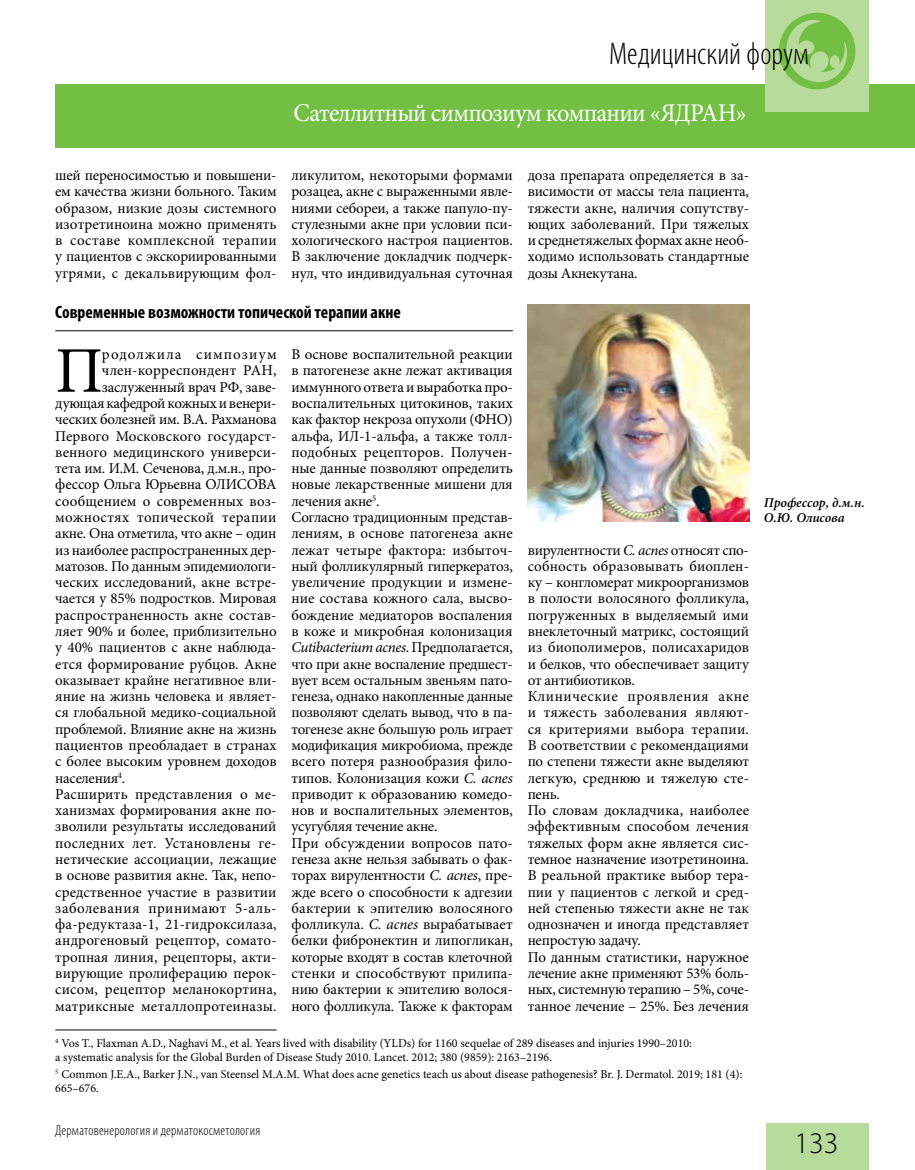
<style>
.page{position:relative;width:915px;height:1170px;background:#fff}
.page>*{position:absolute;margin:0;border:0;box-sizing:border-box;transform-origin:0 0}
.t1{font:65.1px "Minion Pro";color:#000}
.t2{font:300 condensed 31.5px "Myriad Pro";color:#000}
.t3{font:300 30px "Myriad Pro";color:#000}
.t4{font:25.5px "Minion Pro";letter-spacing:-.03em;color:#fff;scale:.96 1}
.t5{font:700 condensed 18px "Myriad Pro";color:#000}
.t6{font:15px/16.2px "Minion Pro";letter-spacing:-.005em;color:#000;text-align:justify}
.t7{font:15px "Minion Pro";letter-spacing:.015em;color:#000}
.t8{font:15px "Minion Pro";letter-spacing:.02em;color:#000}
.t9{font:15px "Minion Pro";letter-spacing:-.025em;color:#000}
.t10{font:15px "Minion Pro";letter-spacing:.025em;color:#000}
.t11{font:15px "Minion Pro";letter-spacing:.075em;color:#000}
.t12{font:300 condensed 14.25px "Myriad Pro";letter-spacing:.015em;color:#000}
.t13{font:italic 600 13.5px/15px "Minion Pro";color:#000}
.t14{font:12px/13.5px "Minion Pro";color:#000}
.s1{font-style:italic}
</style>
<div class="page">
<div style="left:55px;top:84px;width:859px;height:63px;background:#72bf44"></div>
<div style="left:765px;top:1123px;width:102px;height:46px;background:#b7db9b"></div>
<div style="left:764px;top:0;width:103px;height:111px;background:#b7db9b"></div>
<div style="left:778px;top:13px;width:77px;height:76px;background:#72bf44;border-radius:50%"></div>
<svg style="left:784px;top:20px;width:63px;height:63px"></svg>
<img style="left:527px;top:304px;width:221px;height:218px">
<hr style="left:55px;top:330px;width:457px;height:1px;background:#000">
<hr style="left:55px;top:1029px;width:221px;height:1px;background:#000">
<h2 class="t2" style="left:608px;top:35px;width:201px">Медицинский форум</h2>
<h3 class="t4" style="left:293px;top:95px;width:473px">Сателлитный симпозиум компании «ЯДРАН»</h3>
<p class="t6" style="left:55px;top:167px;width:223px">шей переносимостью и повышени&shy;ем качества жизни больного. Таким образом, низкие дозы системного изотретиноина можно применять в составе комплексной терапии у пациентов с экскориированными угрями, с декальвирующим фол-</p>
<p class="t6" style="left:291px;top:167px;width:223px">ликулитом, некоторыми формами розацеа, акне с выраженными явле&shy;ниями себореи, а также папуло-пу&shy;стулезными акне при условии пси&shy;хологического настроя пациентов.<br>В заключение докладчик подчерк&shy;нул, что индивидуальная суточная</p>
<p class="t6" style="left:527px;top:167px;width:223px">доза препарата определяется в за&shy;висимости от массы тела пациента, тяжести акне, наличия сопутству&shy;ющих заболеваний. При тяжелых и среднетяжелых формах акне необ&shy;ходимо использовать стандартные дозы Акнекутана.</p>
<p class="t5" style="left:55px;top:300px;width:347px">Современные возможности топической терапии акне</p>
<h1 class="t1" style="left:55px;top:327px;width:49px">П</h1>
<p class="t11" style="left:102px;top:344px;width:176px">родолжила симпозиум</p>
<p class="t6" style="left:291px;top:346px;width:223px;text-align:left">В основе воспалительной реакции в патогенезе акне лежат активация иммунного ответа и выработка про&shy;воспалительных цитокинов, таких как фактор некроза опухоли (ФНО) альфа, ИЛ-1-альфа, а также тoлл&shy;подобных рецепторов. Получен&shy;ные данные позволяют определить новые лекарственные мишени для лечения акне<sup>5</sup>.<br>Согласно традиционным представ&shy;лениям, в основе патогенеза акне лежат четыре фактора: избыточ&shy;ный фолликулярный гиперкератоз, увеличение продукции и измене&shy;ние состава кожного сала, высво&shy;бождение медиаторов воспаления в коже и микробная колонизация<br><span class="s1">Cutibacterium acnes</span>. Предполагается, что при акне воспаление предшест&shy;вует всем остальным звеньям пато&shy;генеза, однако накопленные данные позволяют сделать вывод, что в па&shy;тогенезе акне большую роль играет модификация микробиома, прежде всего потеря разнообразия фило&shy;типов. Колонизация кожи <span class="s1">C. acnes </span>приводит к образованию комедо&shy;нов и воспалительных элементов, усугубляя течение акне.<br>При обсуждении вопросов пато&shy;генеза акне нельзя забывать о фак&shy;торах вирулентности <span class="s1">C. acnes</span>, пре&shy;жде всего о способности к адгезии бактерии к эпителию волосяного фолликула. <span class="s1">C. acnes</span> вырабатывает белки фибронектин и липогликан, которые входят в состав клеточной стенки и способствуют прилипа&shy;нию бактерии к эпителию волося&shy;ного фолликула. Также к факторам</p>
<p class="t6" style="left:102px;top:362px;width:176px">член-корреспондент РАН,</p>
<p class="t6" style="left:102px;top:379px;width:176px">заслуженный врач РФ, заве-</p>
<p class="t9" style="left:55px;top:393px;width:223px">дующая кафедрой кожных и венери-</p>
<p class="t6" style="left:55px;top:411px;width:223px">ческих болезней им. В.А. Рахманова</p>
<p class="t6" style="left:55px;top:427px;width:223px">Первого Московского государст-</p>
<p class="t6" style="left:55px;top:444px;width:223px">венного медицинского универси-</p>
<p class="t6" style="left:55px;top:460px;width:223px">тета им. И.М. Сеченова, д.м.н., про-</p>
<p class="t6" style="left:55px;top:476px;width:223px">фессор Ольга Юрьевна ОЛИСОВА</p>
<p class="t6" style="left:55px;top:493px;width:223px">сообщением о современных воз-</p>
<p class="t8" style="left:55px;top:507px;width:223px">можностях топической терапии</p>
<p class="t6" style="left:55px;top:525px;width:223px">акне. Она отметила, что акне – один</p>
<p class="t6" style="left:55px;top:541px;width:223px">из наиболее распространенных дер-</p>
<p class="t6" style="left:55px;top:558px;width:223px">матозов. По данным эпидемиологи-</p>
<p class="t6" style="left:55px;top:574px;width:223px">ческих исследований, акне встре-</p>
<p class="t6" style="left:55px;top:590px;width:223px">чается у 85% подростков. Мировая</p>
<p class="t6" style="left:55px;top:607px;width:223px">распространенность акне состав-</p>
<p class="t6" style="left:55px;top:623px;width:223px">ляет 90% и более, приблизительно</p>
<p class="t6" style="left:55px;top:639px;width:223px">у 40% пациентов с акне наблюда-</p>
<p class="t6" style="left:55px;top:655px;width:223px">ется формирование рубцов. Акне</p>
<p class="t6" style="left:55px;top:672px;width:223px">оказывает крайне негативное вли-</p>
<p class="t6" style="left:55px;top:688px;width:223px">яние на жизнь человека и являет-</p>
<p class="t6" style="left:55px;top:704px;width:223px">ся глобальной медико-социальной</p>
<p class="t6" style="left:55px;top:720px;width:223px">проблемой. Влияние акне на жизнь</p>
<p class="t6" style="left:55px;top:737px;width:223px">пациентов преобладает в странах</p>
<p class="t6" style="left:55px;top:753px;width:223px">с более высоким уровнем доходов</p>
<p class="t6" style="left:55px;top:769px;width:72px">населения<sup>4</sup>.</p>
<p class="t7" style="left:55px;top:784px;width:223px">Расширить представления о ме-</p>
<p class="t6" style="left:55px;top:802px;width:223px">ханизмах формирования акне по-</p>
<p class="t6" style="left:55px;top:818px;width:223px">зволили результаты исследований</p>
<p class="t8" style="left:55px;top:832px;width:223px">последних лет. Установлены ге-</p>
<p class="t6" style="left:55px;top:851px;width:223px">нетические ассоциации, лежащие</p>
<p class="t6" style="left:55px;top:867px;width:223px">в основе развития акне. Так, непо-</p>
<p class="t6" style="left:55px;top:883px;width:223px">средственное участие в развитии</p>
<p class="t10" style="left:55px;top:897px;width:223px">заболевания принимают 5-аль-</p>
<p class="t7" style="left:55px;top:914px;width:223px">фа-редуктаза-1, 21-гидроксилаза,</p>
<p class="t6" style="left:55px;top:932px;width:223px">андрогеновый рецептор, сомато-</p>
<p class="t6" style="left:55px;top:948px;width:223px">тропная линия, рецепторы, акти-</p>
<p class="t6" style="left:55px;top:965px;width:223px">вирующие пролиферацию перок-</p>
<p class="t6" style="left:55px;top:981px;width:223px">сисом, рецептор меланокортина,</p>
<p class="t6" style="left:55px;top:997px;width:223px">матриксные металлопротеиназы.</p>
<p class="t6" style="left:527px;top:541px;width:223px;text-align:left">вирулентности <span class="s1">C. acnes</span> относят спо&shy;собность образовывать биоплен&shy;ку – конгломерат микроорганизмов в полости волосяного фолликула, погруженных в выделяемый ими внеклеточный матрикс, состоящий из биополимеров, полисахаридов и белков, что обеспечивает защиту от антибиотиков.<br>Клинические проявления акне и тяжесть заболевания являют&shy;ся критериями выбора терапии.<br>В соответствии с рекомендациями по степени тяжести акне выделяют легкую, среднюю и тяжелую сте&shy;пень.<br>По словам докладчика, наиболее эффективным способом лечения тяжелых форм акне является сис&shy;темное назначение изотретиноина.<br>В реальной практике выбор тера&shy;пии у пациентов с легкой и сред&shy;ней степенью тяжести акне не так однозначен и иногда представляет непростую задачу.<br>По данным статистики, наружное лечение акне применяют 53% боль&shy;ных, системную терапию – 5%, соче&shy;танное лечение – 25%. Без лечения</p>
<p class="t14" style="left:55px;top:1036px;width:638px"><sup>4</sup> Vos T., Flaxman A.D., Naghavi M., et al. Years lived with disability (YLDs) for 1160 sequelae of 289 diseases and injuries 1990–2010: a systematic analysis for the Global Burden of Disease Study 2010. Lancet. 2012; 380 (9859): 2163–2196.</p>
<p class="t14" style="left:55px;top:1067px;width:688px"><sup>5</sup> Common J.E.A., Barker J.N., van Steensel M.A.M. What does acne genetics teach us about disease pathogenesis? Br. J. Dermatol. 2019; 181 (4):<br>665–676.</p>
<p class="t12" style="left:55px;top:1121px;width:206px">Дерматовенерология и дерматокосметология</p>
<p class="t13" style="left:763px;top:495px;width:102px">Профессор, д.м.н.<br>О.Ю. Олисова</p>
<h3 class="t3" style="left:794px;top:1126px;width:45px">133</h3>
</div>
